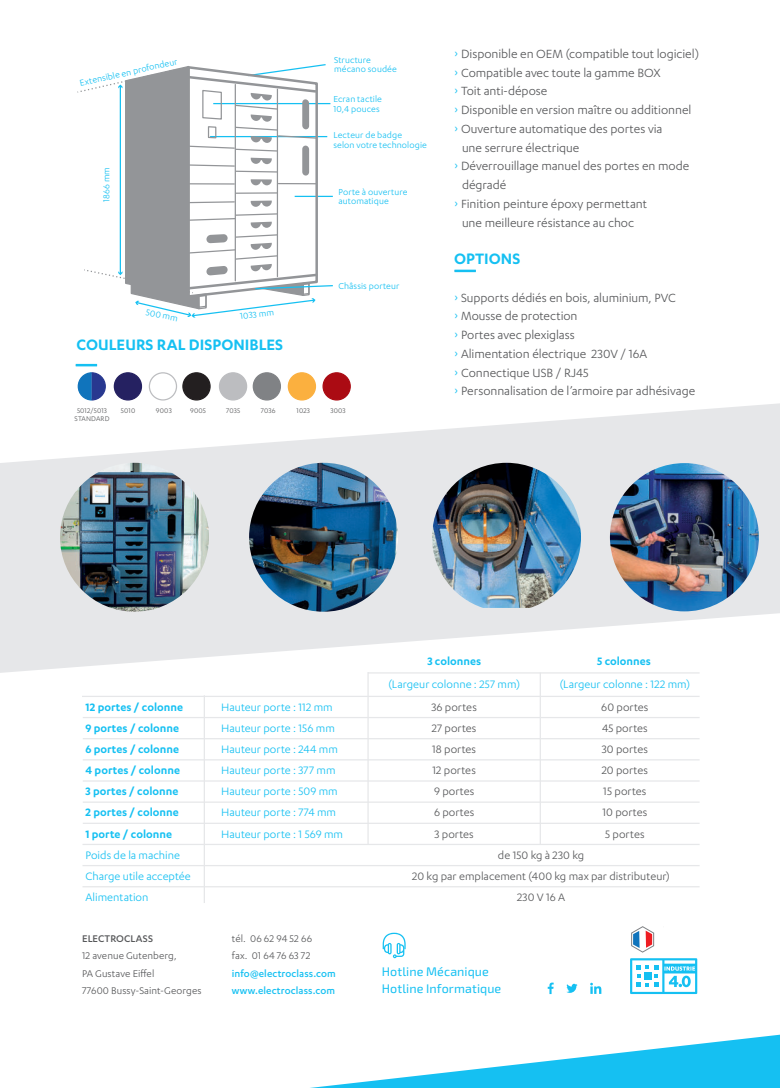
<style>
.page{position:relative;width:780px;height:1088px;background:#fff}
.page>*{position:absolute;margin:0;border:0;box-sizing:border-box;transform-origin:0 0}
.t1{font:600 17.5px "Karbon";color:#15c0f2}
.t2{font:13.75px/18.8px "Karbon";color:#57585a}
.t3{font:12.5px/21.1px "Karbon";color:#15c0f2}
.t4{font:12.5px/21.1px "Karbon";letter-spacing:.005em;color:#57585a}
.t5{font:600 12.5px/21.1px "Karbon";letter-spacing:.005em;color:#15c0f2}
.t6{font:12.5px/17.5px "Exo 2";letter-spacing:.005em;color:#15c0f2}
.t7{font:11.25px/17.5px "Karbon";letter-spacing:.01em;color:#57585a}
.t8{font:500 11.25px/17.5px "Karbon";letter-spacing:.01em;color:#15c0f2}
.t9{font:500 11.25px "Karbon";letter-spacing:.01em;color:#57585a}
.t10{font:10px/9.5px "Karbon";letter-spacing:.01em;color:#15c0f2}
.t11{font:7.88px/8.2px "Karbon";letter-spacing:.02em;color:#57585a;text-align:center}
.s1{color:#15c0f2}
</style>
<div class="page">
<hr style="left:76px;top:364px;width:21px;height:2px;background:#15c0f2">
<svg style="left:77px;top:372px;width:29px;height:29px"></svg>
<div style="left:114px;top:373px;width:27px;height:27px;background:#252161;border-radius:50%"></div>
<div style="left:114px;top:372px;width:28px;height:28px;border:1px solid #252161;border-radius:50%"></div>
<div style="left:149px;top:372px;width:28px;height:28px;border:1px solid #bcbdc0;border-radius:50%"></div>
<div style="left:219px;top:373px;width:27px;height:27px;background:#bcbdc0;border-radius:50%"></div>
<div style="left:219px;top:372px;width:28px;height:28px;border:1px solid #bcbdc0;border-radius:50%"></div>
<div style="left:253px;top:373px;width:27px;height:27px;background:#808285;border-radius:50%"></div>
<div style="left:253px;top:372px;width:28px;height:28px;border:1px solid #808285;border-radius:50%"></div>
<div style="left:288px;top:373px;width:27px;height:27px;background:#fbb03f;border-radius:50%"></div>
<div style="left:288px;top:372px;width:28px;height:28px;border:1px solid #fbb03f;border-radius:50%"></div>
<div style="left:323px;top:373px;width:27px;height:27px;background:#ab0b13;border-radius:50%"></div>
<div style="left:322px;top:372px;width:29px;height:28px;border:1px solid #ab0b13;border-radius:50%"></div>
<svg style="left:0;top:403px;width:780px;height:275px;fill:#e6e7e9"></svg>
<hr style="left:454px;top:270px;width:22px;height:2px;background:#15c0f2">
<div style="left:183px;top:373px;width:27px;height:27px;background:#231f20;border-radius:50%"></div>
<div style="left:182px;top:372px;width:29px;height:28px;border:1px solid #231f20;border-radius:50%"></div>
<hr style="left:83px;top:717px;width:616px;height:1px;background:#e6e7e9">
<hr style="left:82px;top:696px;width:617px;height:1px;background:#e6e7e9">
<hr style="left:368px;top:672px;width:331px;height:1px;background:#e6e7e9">
<hr style="left:83px;top:738px;width:616px;height:1px;background:#e6e7e9">
<hr style="left:83px;top:759px;width:616px;height:1px;background:#e6e7e9">
<hr style="left:83px;top:780px;width:616px;height:1px;background:#e6e7e9">
<hr style="left:83px;top:801px;width:616px;height:2px;background:#e6e7e9">
<hr style="left:83px;top:823px;width:616px;height:1px;background:#e6e7e9">
<hr style="left:82px;top:844px;width:617px;height:1px;background:#e6e7e9">
<hr style="left:82px;top:865px;width:617px;height:1px;background:#e6e7e9">
<hr style="left:82px;top:886px;width:617px;height:1px;background:#e6e7e9">
<hr style="left:204px;top:695px;width:1px;height:208px;background:#e6e7e9">
<hr style="left:367px;top:672px;width:1px;height:173px;background:#e6e7e9">
<hr style="left:539px;top:672px;width:2px;height:173px;background:#e6e7e9">
<svg style="left:310px;top:1034px;width:470px;height:54px"></svg>
<svg style="left:630px;top:926px;width:67px;height:68px"></svg>
<svg style="left:382px;top:933px;width:23px;height:25px"></svg>
<svg style="left:547px;top:982px;width:6px;height:12px"></svg>
<svg style="left:566px;top:984px;width:11px;height:9px"></svg>
<svg style="left:590px;top:983px;width:11px;height:11px"></svg>
<svg style="left:77px;top:64px;width:256px;height:254px"></svg>
<img style="left:60px;top:463px;width:149px;height:149px;border-radius:74px">
<img style="left:249px;top:463px;width:149px;height:149px;border-radius:74px">
<img style="left:432px;top:463px;width:149px;height:145px">
<img style="left:610px;top:463px;width:148px;height:148px;border-radius:74px">
<p class="t10" style="left:79px;top:79px;width:101px;rotate:-13deg">Extensible en profondeur</p>
<p class="t10" style="left:102px;top:202px;width:37px;rotate:-90deg">1866 mm</p>
<p class="t10" style="left:147px;top:308px;width:34px;rotate:11deg">500 mm</p>
<p class="t10" style="left:239px;top:312px;width:36px;rotate:-7deg">1033 mm</p>
<p class="t1" style="left:77px;top:336px;width:208px">COULEURS RAL DISPONIBLES</p>
<p class="t10" style="left:334px;top:56px;width:64px">Structure mécano soudée</p>
<p class="t10" style="left:333px;top:95px;width:50px">Ecran tactile<br>10,4 pouces</p>
<p class="t10" style="left:333px;top:131px;width:95px">Lecteur de badge<br>selon votre technologie</p>
<p class="t10" style="left:338px;top:188px;width:70px">Porte à ouverture automatique</p>
<p class="t10" style="left:338px;top:282px;width:62px">Châssis porteur</p>
<p class="t11" style="left:74px;top:407px;width:37px">5012/5013<br>STANDARD</p>
<p class="t11" style="left:121px;top:407px;width:16px">5010</p>
<p class="t11" style="left:156px;top:407px;width:17px">9003</p>
<p class="t11" style="left:190px;top:407px;width:17px">9005</p>
<p class="t11" style="left:226px;top:407px;width:16px">7035</p>
<p class="t11" style="left:261px;top:407px;width:16px">7036</p>
<p class="t11" style="left:296px;top:407px;width:15px">1023</p>
<p class="t11" style="left:330px;top:407px;width:17px">3003</p>
<p class="t2" style="left:454px;top:45px;width:246px"><span class="s1">›</span> Disponible en OEM (compatible tout logiciel)</p>
<p class="t2" style="left:454px;top:64px;width:208px"><span class="s1">›</span> Compatible avec toute la gamme BOX</p>
<p class="t2" style="left:454px;top:83px;width:95px"><span class="s1">›</span> Toit anti-dépose</p>
<p class="t2" style="left:454px;top:101px;width:239px"><span class="s1">›</span> Disponible en version maître ou additionnel</p>
<p class="t2" style="left:454px;top:120px;width:210px"><span class="s1">›</span> Ouverture automatique des portes via</p>
<p class="t2" style="left:462px;top:139px;width:119px">une serrure électrique</p>
<p class="t2" style="left:454px;top:158px;width:236px"><span class="s1">›</span> Déverrouillage manuel des portes en mode</p>
<p class="t2" style="left:462px;top:176px;width:46px">dégradé</p>
<p class="t2" style="left:454px;top:195px;width:194px"><span class="s1">›</span> Finition peinture époxy permettant</p>
<p class="t2" style="left:462px;top:214px;width:174px">une meilleure résistance au choc</p>
<p class="t1" style="left:454px;top:250px;width:68px">OPTIONS</p>
<p class="t2" style="left:454px;top:289px;width:242px"><span class="s1">›</span> Supports dédiés en bois, aluminium, PVC<br><span class="s1">›</span> Mousse de protection<br><span class="s1">›</span> Portes avec plexiglass<br><span class="s1">›</span> Alimentation électrique 230V / 16A<br><span class="s1">›</span> Connectique USB / RJ45<br><span class="s1">›</span> Personnalisation de l’armoire par adhésivage</p>
<p class="t5" style="left:85px;top:696px;width:99px">12 portes / colonne</p>
<p class="t3" style="left:221px;top:697px;width:113px">Hauteur porte : 112 mm</p>
<p class="t5" style="left:85px;top:717px;width:96px">9 portes / colonne<br>6 portes / colonne<br>4 portes / colonne<br>3 portes / colonne<br>2 portes / colonne<br>1 porte / colonne</p>
<p class="t3" style="left:221px;top:718px;width:123px">Hauteur porte : 156 mm<br>Hauteur porte : 244 mm<br>Hauteur porte : 377 mm<br>Hauteur porte : 509 mm<br>Hauteur porte : 774 mm<br>Hauteur porte : 1 569 mm</p>
<p class="t3" style="left:85px;top:845px;width:107px">Poids de la machine<br>Charge utile acceptée<br>Alimentation</p>
<p class="t9" style="left:82px;top:934px;width:73px">ELECTROCLASS</p>
<p class="t7" style="left:82px;top:947px;width:121px">12 avenue Gutenberg,<br>PA Gustave Eiffel<br>77600 Bussy-Saint-Georges</p>
<p class="t7" style="left:232px;top:930px;width:82px">tél. 06 62 94 52 66 fax. 01 64 76 63 72</p>
<p class="t8" style="left:232px;top:965px;width:105px">info@electroclass.com www.electroclass.com</p>
<p class="t5" style="left:427px;top:651px;width:55px">3 colonnes</p>
<p class="t5" style="left:597px;top:651px;width:55px">5 colonnes</p>
<p class="t3" style="left:388px;top:674px;width:133px">(Largeur colonne : 257 mm)</p>
<p class="t4" style="left:431px;top:697px;width:47px">36 portes<br>27 portes<br>18 portes<br>12 portes<br>9 portes<br>6 portes<br>3 portes</p>
<p class="t3" style="left:559px;top:674px;width:132px">(Largeur colonne : 122 mm)</p>
<p class="t4" style="left:601px;top:697px;width:49px">60 portes<br>45 portes<br>30 portes<br>20 portes<br>15 portes<br>10 portes<br>5 portes</p>
<p class="t4" style="left:498px;top:845px;width:88px">de 150 kg à 230 kg</p>
<p class="t4" style="left:412px;top:866px;width:259px">20 kg par emplacement (400 kg max par distributeur)</p>
<p class="t4" style="left:517px;top:887px;width:50px">230 V 16 A</p>
<p class="t6" style="left:382px;top:963px;width:121px">Hotline Mécanique<br>Hotline Informatique</p>
</div>
